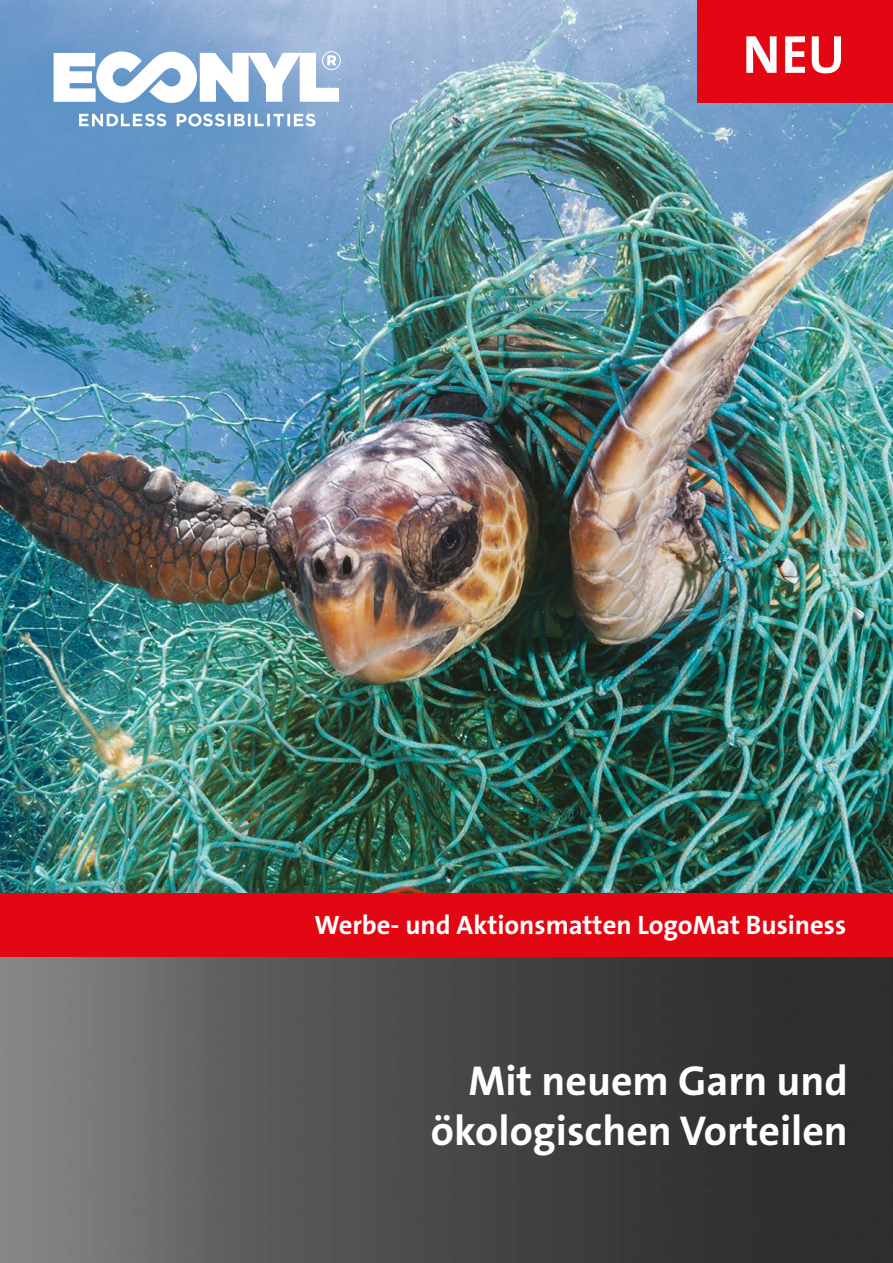
<style>
.page{position:relative;width:893px;height:1263px;background:#fff}
.page>*{position:absolute;margin:0;border:0;box-sizing:border-box;transform-origin:0 0}
.t1{font:700 54px "The Sans Os F";color:#fff}
.t2{font:700 42px/50.4px "The Sans Os F";color:#fff;text-align:right}
.t3{font:700 26.7px "The Sans Os F";color:#fff}
</style>
<div class="page">
<img style="left:0;top:957px;width:893px;height:306px">
<img style="left:0;top:0;width:893px;height:893px">
<div style="left:0;top:893px;width:893px;height:64px;background:#e30613"></div>
<div style="left:698px;top:0;width:195px;height:102px;background:#e30613"></div>
<svg style="left:54px;top:51px;width:287px;height:75px"></svg>
<h1 class="t1" style="left:743px;top:20px;width:104px">NEU</h1>
<p class="t3" style="left:314px;top:908px;width:533px">Werbe- und Aktionsmatten LogoMat Business</p>
<h2 class="t2" style="left:431px;top:1056px;width:418px">Mit neuem Garn und ökologischen Vorteilen</h2>
</div>
